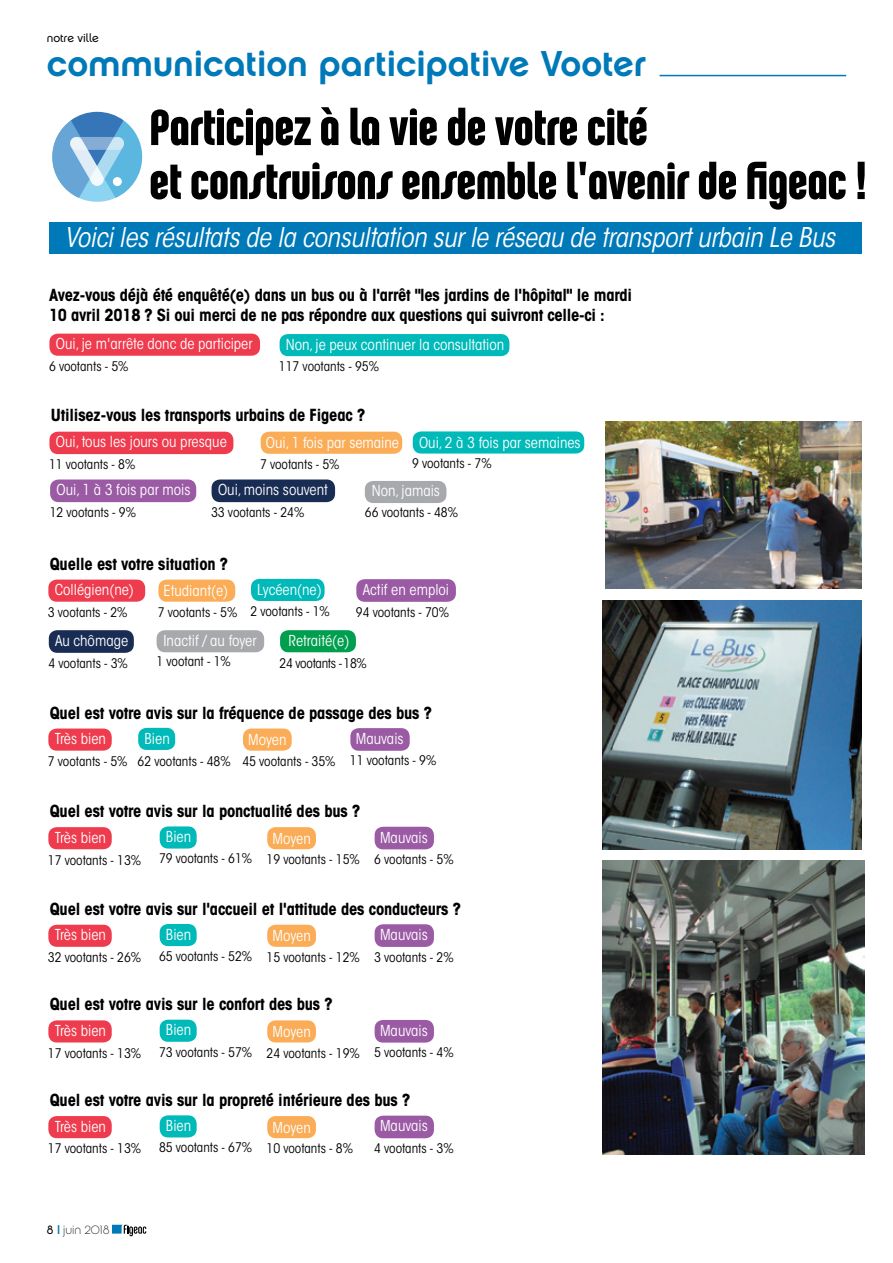
<style>
.page{position:relative;width:893px;height:1263px;background:#fff}
.page>*{position:absolute;margin:0;border:0;box-sizing:border-box;transform-origin:0 0}
.t1{font:54px/54px "Chalet Comprime Hong Kong Seventy";color:#000}
.t2{font:36px "Chalet New York Nineteen Seventy";color:#0079b8}
.t3{font:italic condensed 27px "ITC Avant Garde Std";letter-spacing:-.01em;color:#fff}
.t4{font:700 condensed 16.5px/19.5px "ITC Avant Garde Std";letter-spacing:-.01em;color:#000}
.t5{font:condensed 15px "ITC Avant Garde Std";color:#fff}
.t6{font:condensed 13.2px "ITC Avant Garde Std";color:#000}
.t7{font:condensed 13.2px "ITC Avant Garde Std";letter-spacing:-.02em;color:#000}
.t8{font:12px "Chalet Paris Nineteen Seventy";color:#000}
.t9{font:11.7px "Chalet London Nineteen Seventy";letter-spacing:-.005em;color:#000}
.s1{font-style:inherit}
.s2{font-family:"Chalet London Nineteen Seventy"}
.s3{font-family:"ITC Avant Garde Std";font-weight:500;color:#0079b8}
</style>
<div class="page">
<svg style="left:112px;top:1225px;width:34px;height:11px"></svg>
<hr style="left:659px;top:75px;width:187px;height:1px;background:#0079b8">
<svg style="left:52px;top:111px;width:91px;height:91px"></svg>
<div style="left:113px;top:177px;width:9px;height:9px;background:#fff;border-radius:50%"></div>
<div style="left:49px;top:223px;width:812px;height:31px;background:#0079b8"></div>
<div style="left:49px;top:334px;width:211px;height:22px;background:#ef3b4e;border-radius:9px"></div>
<div style="left:280px;top:334px;width:229px;height:22px;background:#00bab9;border-radius:9px"></div>
<div style="left:48px;top:728px;width:64px;height:23px;background:#ef3b4e;border-radius:9px"></div>
<div style="left:138px;top:728px;width:37px;height:22px;background:#00bab9;border-radius:9px"></div>
<div style="left:243px;top:728px;width:49px;height:23px;background:#faac57;border-radius:9px"></div>
<div style="left:350px;top:728px;width:60px;height:23px;background:#9a5aa4;border-radius:9px"></div>
<div style="left:48px;top:827px;width:64px;height:22px;background:#ef3b4e;border-radius:9px"></div>
<div style="left:160px;top:826px;width:37px;height:22px;background:#00bab9;border-radius:9px"></div>
<div style="left:267px;top:827px;width:49px;height:22px;background:#faac57;border-radius:9px"></div>
<div style="left:375px;top:827px;width:59px;height:22px;background:#9a5aa4;border-radius:9px"></div>
<div style="left:48px;top:925px;width:64px;height:22px;background:#ef3b4e;border-radius:9px"></div>
<div style="left:160px;top:924px;width:37px;height:22px;background:#00bab9;border-radius:9px"></div>
<div style="left:267px;top:925px;width:49px;height:22px;background:#faac57;border-radius:9px"></div>
<div style="left:375px;top:924px;width:59px;height:23px;background:#9a5aa4;border-radius:9px"></div>
<div style="left:48px;top:1020px;width:64px;height:22px;background:#ef3b4e;border-radius:9px"></div>
<div style="left:160px;top:1020px;width:37px;height:22px;background:#00bab9;border-radius:9px"></div>
<div style="left:267px;top:1020px;width:49px;height:22px;background:#faac57;border-radius:9px"></div>
<div style="left:375px;top:1020px;width:59px;height:22px;background:#9a5aa4;border-radius:9px"></div>
<div style="left:48px;top:1116px;width:64px;height:22px;background:#ef3b4e;border-radius:9px"></div>
<div style="left:160px;top:1115px;width:37px;height:22px;background:#00bab9;border-radius:9px"></div>
<div style="left:267px;top:1116px;width:49px;height:22px;background:#faac57;border-radius:9px"></div>
<div style="left:375px;top:1116px;width:59px;height:22px;background:#9a5aa4;border-radius:9px"></div>
<img style="left:602px;top:600px;width:259px;height:249px">
<img style="left:602px;top:860px;width:263px;height:295px">
<img style="left:606px;top:421px;width:255px;height:168px">
<div style="left:49px;top:432px;width:184px;height:22px;background:#ef3b4e;border-radius:9px"></div>
<div style="left:50px;top:479px;width:146px;height:23px;background:#9a5aa4;border-radius:9px"></div>
<div style="left:212px;top:479px;width:123px;height:23px;background:#192d54;border-radius:9px"></div>
<div style="left:413px;top:431px;width:171px;height:23px;background:#00bab9;border-radius:9px"></div>
<div style="left:261px;top:432px;width:141px;height:22px;background:#faac57;border-radius:9px"></div>
<div style="left:365px;top:481px;width:81px;height:22px;background:#a7a9ac;border-radius:9px"></div>
<div style="left:49px;top:630px;width:85px;height:23px;background:#192d54;border-radius:9px"></div>
<div style="left:48px;top:580px;width:97px;height:22px;background:#ef3b4e;border-radius:9px"></div>
<div style="left:251px;top:579px;width:74px;height:22px;background:#00bab9;border-radius:9px"></div>
<div style="left:158px;top:580px;width:77px;height:22px;background:#faac57;border-radius:9px"></div>
<div style="left:356px;top:579px;width:100px;height:23px;background:#9a5aa4;border-radius:9px"></div>
<div style="left:157px;top:630px;width:107px;height:22px;background:#a7a9ac;border-radius:9px"></div>
<div style="left:280px;top:630px;width:76px;height:22px;background:#009f4f;border-radius:9px"></div>
<p class="t9" style="left:47px;top:31px;width:54px">notre ville</p>
<h2 class="t2" style="left:47px;top:41px;width:601px">communication participative Vooter</h2>
<h1 class="t1" style="left:149px;top:99px;width:719px">Participez à la vie de votre cité<br>et construisons ensemble l'avenir de figeac !</h1>
<h3 class="t3" style="left:65px;top:221px;width:772px">Voici les résultats de la consultation sur le réseau de transport urbain Le Bus</h3>
<p class="t4" style="left:49px;top:285px;width:584px"><span class="s1">A</span>vez-vous déjà été enquêté(e) dans un bus ou à l'arrêt "les jardins de l'hôpital" le mardi<br>10 avril 2018 ? Si oui merci de ne pas répondre aux questions qui suivront celle-ci :</p>
<p class="t5" style="left:56px;top:335px;width:198px">Oui, je m'arrête donc de participer</p>
<p class="t6" style="left:49px;top:358px;width:81px">6 vootants - 5%</p>
<p class="t5" style="left:286px;top:335px;width:220px">Non, je peux continuer la consultation</p>
<p class="t6" style="left:279px;top:358px;width:101px">117 vootants - 95%</p>
<p class="t4" style="left:51px;top:405px;width:316px">Utilisez-vous les transports urbains de Figeac ?</p>
<p class="t5" style="left:56px;top:433px;width:172px">Oui, tous les jours ou presque</p>
<p class="t6" style="left:49px;top:456px;width:88px">11 vootants - 8%</p>
<p class="t5" style="left:57px;top:481px;width:135px">Oui, 1 à 3 fois par mois</p>
<p class="t6" style="left:50px;top:504px;width:88px">12 vootants - 9%</p>
<p class="t5" style="left:419px;top:434px;width:163px">Oui, 2 à 3 fois par semaines</p>
<p class="t6" style="left:412px;top:456px;width:81px">9 vootants - 7%</p>
<p class="t5" style="left:266px;top:434px;width:135px">Oui, 1 fois par semaine</p>
<p class="t6" style="left:260px;top:456px;width:81px">7 vootants - 5%</p>
<p class="t5" style="left:372px;top:482px;width:70px">Non, jamais</p>
<p class="t6" style="left:365px;top:504px;width:95px">66 vootants - 48%</p>
<p class="t5" style="left:218px;top:481px;width:111px">Oui, moins souvent</p>
<p class="t6" style="left:211px;top:504px;width:95px">33 vootants - 24%</p>
<p class="t4" style="left:50px;top:554px;width:180px">Quelle est votre situation ?</p>
<p class="t5" style="left:55px;top:581px;width:81px">Collégien(ne)</p>
<p class="t6" style="left:48px;top:604px;width:81px">3 vootants - 2%</p>
<p class="t5" style="left:164px;top:582px;width:66px">Etudiant(e)</p>
<p class="t6" style="left:158px;top:604px;width:81px">7 vootants - 5%</p>
<p class="t5" style="left:257px;top:580px;width:66px">Lycéen(ne)</p>
<p class="t6" style="left:250px;top:603px;width:81px">2 vootants - 1%</p>
<p class="t5" style="left:363px;top:580px;width:88px">Actif en emploi</p>
<p class="t6" style="left:356px;top:604px;width:95px">94 vootants - 70%</p>
<p class="t5" style="left:55px;top:631px;width:74px">Au chômage</p>
<p class="t6" style="left:48px;top:655px;width:81px">4 vootants - 3%</p>
<p class="t5" style="left:163px;top:631px;width:95px">Inactif / au foyer</p>
<p class="t6" style="left:157px;top:653px;width:76px">1 vootant - 1%</p>
<p class="t5" style="left:288px;top:632px;width:62px">Retraité(e)</p>
<p class="t7" style="left:279px;top:656px;width:89px">24 vootants -18%</p>
<p class="t4" style="left:50px;top:703px;width:384px">Quel est votre avis sur la fréquence de passage des bus ?</p>
<p class="t5" style="left:55px;top:730px;width:53px">Très bien</p>
<p class="t6" style="left:48px;top:753px;width:81px">7 vootants - 5%</p>
<p class="t5" style="left:144px;top:729px;width:27px">Bien</p>
<p class="t6" style="left:138px;top:753px;width:95px">62 vootants - 48%</p>
<p class="t5" style="left:356px;top:729px;width:49px">Mauvais</p>
<p class="t6" style="left:350px;top:753px;width:88px">11 vootants - 9%</p>
<p class="t4" style="left:50px;top:801px;width:312px">Quel est votre avis sur la ponctualité des bus ?</p>
<p class="t5" style="left:55px;top:828px;width:53px">Très bien</p>
<p class="t6" style="left:48px;top:852px;width:95px">17 vootants - 13%</p>
<p class="t5" style="left:248px;top:731px;width:40px">Moyen</p>
<p class="t6" style="left:242px;top:753px;width:95px">45 vootants - 35%</p>
<p class="t5" style="left:166px;top:828px;width:27px">Bien</p>
<p class="t6" style="left:159px;top:851px;width:95px">79 vootants - 61%</p>
<p class="t5" style="left:380px;top:828px;width:49px">Mauvais</p>
<p class="t6" style="left:374px;top:851px;width:81px">6 vootants - 5%</p>
<p class="t4" style="left:50px;top:899px;width:413px">Quel est votre avis sur l'accueil et l'attitude des conducteurs ?</p>
<p class="t5" style="left:55px;top:926px;width:53px">Très bien</p>
<p class="t6" style="left:48px;top:949px;width:95px">32 vootants - 26%</p>
<p class="t5" style="left:272px;top:829px;width:40px">Moyen</p>
<p class="t6" style="left:267px;top:851px;width:95px">19 vootants - 15%</p>
<p class="t5" style="left:166px;top:925px;width:27px">Bien</p>
<p class="t6" style="left:159px;top:948px;width:95px">65 vootants - 52%</p>
<p class="t5" style="left:380px;top:925px;width:49px">Mauvais</p>
<p class="t6" style="left:374px;top:949px;width:81px">3 vootants - 2%</p>
<p class="t5" style="left:272px;top:927px;width:40px">Moyen</p>
<p class="t6" style="left:267px;top:949px;width:95px">15 vootants - 12%</p>
<p class="t4" style="left:50px;top:994px;width:285px">Quel est votre avis sur le confort des bus ?</p>
<p class="t5" style="left:55px;top:1022px;width:53px">Très bien</p>
<p class="t6" style="left:48px;top:1045px;width:95px">17 vootants - 13%</p>
<p class="t5" style="left:166px;top:1021px;width:27px">Bien</p>
<p class="t6" style="left:159px;top:1044px;width:95px">73 vootants - 57%</p>
<p class="t5" style="left:380px;top:1021px;width:49px">Mauvais</p>
<p class="t6" style="left:374px;top:1044px;width:81px">5 vootants - 4%</p>
<p class="t4" style="left:50px;top:1090px;width:362px">Quel est votre avis sur la propreté intérieure des bus ?</p>
<p class="t5" style="left:55px;top:1117px;width:53px">Très bien</p>
<p class="t6" style="left:48px;top:1141px;width:95px">17 vootants - 13%</p>
<p class="t5" style="left:272px;top:1022px;width:40px">Moyen</p>
<p class="t6" style="left:267px;top:1045px;width:95px">24 vootants - 19%</p>
<p class="t5" style="left:166px;top:1117px;width:27px">Bien</p>
<p class="t6" style="left:159px;top:1139px;width:95px">85 vootants - 67%</p>
<p class="t5" style="left:380px;top:1117px;width:49px">Mauvais</p>
<p class="t6" style="left:374px;top:1140px;width:81px">4 vootants - 3%</p>
<p class="t5" style="left:272px;top:1118px;width:40px">Moyen</p>
<p class="t6" style="left:267px;top:1140px;width:88px">10 vootants - 8%</p>
<p class="t8" style="left:47px;top:1223px;width:64px"><span class="s2">8</span> <span class="s3">I</span> juin 2018</p>
</div>
